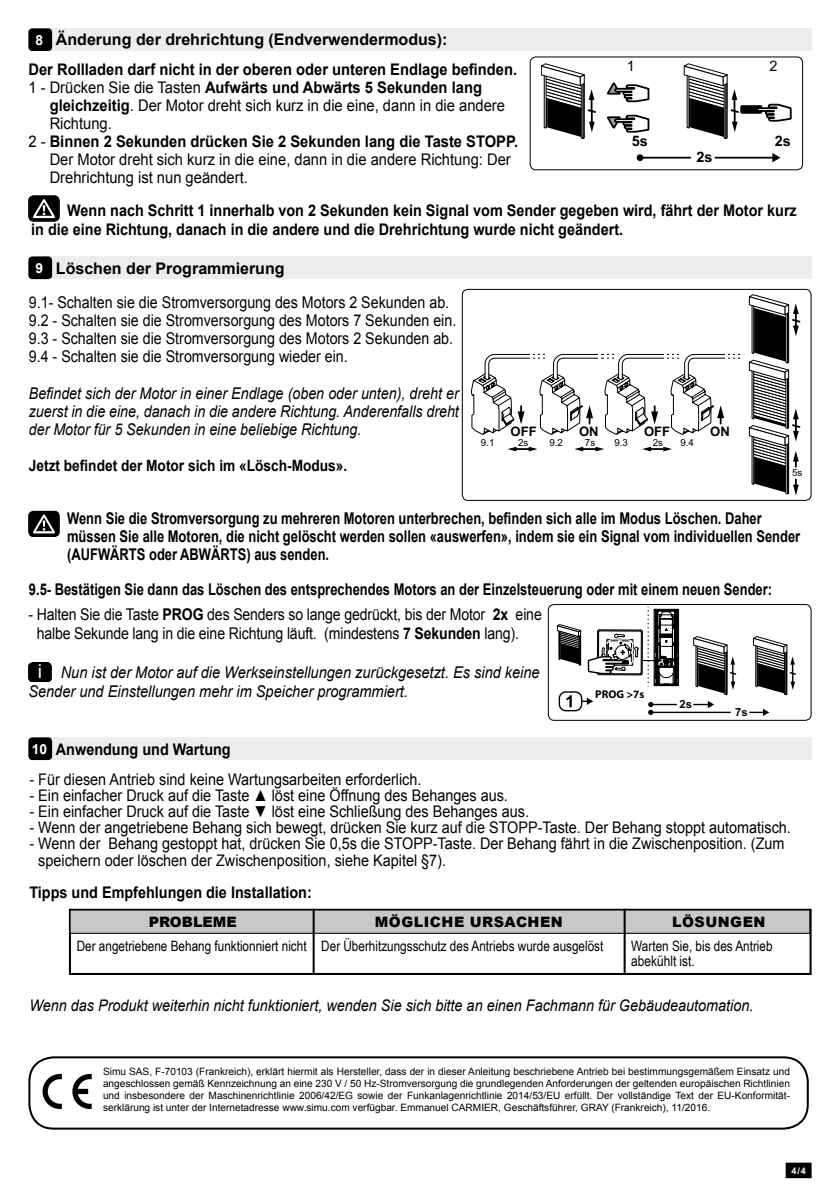
<style>
.page{position:relative;width:840px;height:1191px;background:#fff}
.page>*{position:absolute;margin:0;border:0;box-sizing:border-box;transform-origin:0 0}
.t1{font:19.4px "Arial";color:#fff}
.t2{font:700 16.2px/18.2px "Arial";color:#000;scale:.8 1}
.t3{font:16.2px/18.2px "Arial";color:#000;scale:.88 1}
.t4{font:italic 16.2px/18.2px "Arial";color:#000;text-align:justify;scale:.88 1}
.t5{font:16.2px/19.4px "Arial";color:#000;scale:.87 1}
.t6{font:italic 16.2px/19.4px "Arial";color:#000;scale:.9 1}
.t7{font:16px/16.2px "Arial";color:#000;scale:.9 1}
.t8{font:700 16px/19.2px "Arial";color:#000;scale:.9 1}
.t9{font:700 16px "Arial";color:#000;scale:.92 1}
.t10{font:16px "Arial";color:#000;scale:.92 1}
.t11{font:italic 16px "Arial";color:#000;scale:.9 1}
.t12{font:700 16px "Arial";color:#000}
.t13{font:700 15.6px "Arial";color:#000;scale:.88 1}
.t14{font:14.4px/14.6px "Arial Narrow";color:#000}
.t15{font:900 14.4px "Arial";letter-spacing:.035em;color:#000}
.t16{font:900 14.4px "Arial";color:#000}
.t17{font:700 14.4px "Arial";color:#000}
.t18{font:14.4px "Arial";color:#000}
.t19{font:700 13px "Arial";color:#000}
.t20{font:700 11.2px "Myriad Pro";color:#000}
.t21{font:700 11.2px "Arial";color:#000}
.t22{font:10.2px/12.2px "Arial";color:#000;text-align:justify}
.t23{font:9.8px "Arial";color:#000}
.t24{font:700 9.2px "Arial";color:#fff}
.s1{font-size:13.8px;color:#fff}
.s2{font-weight:400}
.s3{font-weight:700}
</style>
<div class="page">
<div style="left:786px;top:1163px;width:24px;height:14px;background:#000"></div>
<div style="left:785px;top:1162px;width:26px;height:16px;border:2px solid #000"></div>
<svg style="left:28px;top:195px;width:32px;height:26px"></svg>
<div style="left:740px;top:106px;width:21px;height:7px;background:#000"></div>
<div style="left:739px;top:105px;width:22px;height:9px;border:2px solid #000"></div>
<svg style="left:755px;top:103px;width:36px;height:19px"></svg>
<svg style="left:607px;top:82px;width:43px;height:21px"></svg>
<svg style="left:607px;top:114px;width:43px;height:19px"></svg>
<svg style="left:771px;top:153px;width:9px;height:9px"></svg>
<div style="left:636px;top:154px;width:7px;height:7px;background:#000;border-radius:50%"></div>
<hr style="left:714px;top:157px;width:60px;height:2px;background:#000">
<hr style="left:639px;top:157px;width:51px;height:2px;background:#000">
<svg style="left:541px;top:63px;width:55px;height:76px"></svg>
<svg style="left:683px;top:63px;width:57px;height:76px"></svg>
<div style="left:529px;top:56px;width:273px;height:114px;border:1px solid #000;border-radius:6px"></div>
<div style="left:36px;top:28px;width:775px;height:23px;background:#ededed"></div>
<div style="left:28px;top:28px;width:24px;height:23px;background:#000;border-radius:4px"></div>
<div style="left:36px;top:256px;width:775px;height:23px;background:#ededed"></div>
<div style="left:28px;top:256px;width:24px;height:23px;background:#000;border-radius:4px"></div>
<div style="left:36px;top:737px;width:775px;height:23px;background:#ededed"></div>
<div style="left:28px;top:737px;width:24px;height:23px;background:#000;border-radius:4px"></div>
<div style="left:725px;top:651px;width:1px;height:44px;border:1px solid #000"></div>
<svg style="left:557px;top:607px;width:121px;height:80px"></svg>
<svg style="left:693px;top:701px;width:20px;height:7px"></svg>
<svg style="left:693px;top:636px;width:44px;height:58px"></svg>
<div style="left:785px;top:651px;width:1px;height:44px;border:1px solid #000"></div>
<svg style="left:648px;top:702px;width:28px;height:13px"></svg>
<svg style="left:749px;top:708px;width:19px;height:8px"></svg>
<svg style="left:582px;top:697px;width:11px;height:8px"></svg>
<hr style="left:650px;top:711px;width:80px;height:2px;background:#000">
<svg style="left:753px;top:636px;width:42px;height:58px"></svg>
<div style="left:558px;top:691px;width:24px;height:20px;border:1px solid #000;border-radius:6px"></div>
<svg style="left:566px;top:695px;width:5px;height:12px"></svg>
<div style="left:547px;top:604px;width:264px;height:117px;border:1px solid #000;border-radius:6px"></div>
<svg style="left:471px;top:294px;width:330px;height:201px"></svg>
<div style="left:461px;top:289px;width:350px;height:212px;border:1px solid #000;border-radius:6px"></div>
<svg style="left:42px;top:1074px;width:20px;height:35px"></svg>
<svg style="left:72px;top:1074px;width:20px;height:35px"></svg>
<div style="left:28px;top:1056px;width:780px;height:73px;border:2px solid #000;border-radius:24px"></div>
<svg style="left:28px;top:511px;width:32px;height:26px"></svg>
<div style="left:69px;top:908px;width:742px;height:67px;border:2px solid #000"></div>
<div style="left:70px;top:910px;width:739px;height:23px;background:#c8c8c8"></div>
<div style="left:70px;top:909px;width:739px;height:24px;border:1px solid #000"></div>
<hr style="left:312px;top:908px;width:2px;height:67px;background:#000">
<hr style="left:623px;top:908px;width:2px;height:67px;background:#000">
<svg style="left:28px;top:662px;width:24px;height:20px"></svg>
<div style="left:32px;top:662px;width:16px;height:18px;background:#000"></div>
<h3 class="t12" style="left:35px;top:29px;width:413px"><span class="s1">8</span> Änderung der drehrichtung (Endverwendermodus):</h3>
<h3 class="t9" style="left:28px;top:59px;width:532px">Der Rollladen darf nicht in der oberen oder unteren Endlage befinden.</h3>
<h3 class="t18" style="left:769px;top:57px;width:10px">2</h3>
<h3 class="t9" style="left:28px;top:77px;width:494px"><span class="s2">1 - Drücken Sie die Tasten</span> Aufwärts und Abwärts 5 Sekunden lang</h3>
<h3 class="t10" style="left:50px;top:95px;width:496px"><span class="s3">gleichzeitig</span>. Der Motor dreht sich kurz in die eine, dann in die andere</h3>
<h3 class="t10" style="left:50px;top:113px;width:69px">Richtung.</h3>
<h3 class="t9" style="left:28px;top:131px;width:533px"><span class="s2">2 -</span> Binnen 2 Sekunden drücken Sie 2 Sekunden lang die Taste STOPP.</h3>
<h3 class="t10" style="left:50px;top:149px;width:502px">Der Motor dreht sich kurz in die eine, dann in die andere Richtung: Der</h3>
<h3 class="t10" style="left:50px;top:167px;width:217px">Drehrichtung ist nun geändert.</h3>
<h3 class="t18" style="left:626px;top:57px;width:10px">1</h3>
<h3 class="t17" style="left:774px;top:131px;width:18px">2s</h3>
<h3 class="t17" style="left:631px;top:131px;width:18px">5s</h3>
<h3 class="t17" style="left:696px;top:148px;width:18px">2s</h3>
<h3 class="t8" style="left:31px;top:201px;width:851px;text-indent:36px">Wenn nach Schritt 1 innerhalb von 2 Sekunden kein Signal vom Sender gegeben wird, fährt der Motor kurz in die eine Richtung, danach in die andere und die Drehrichtung wurde nicht geändert.</h3>
<h3 class="t12" style="left:35px;top:258px;width:250px"><span class="s1">9</span> Löschen der Programmierung</h3>
<p class="t3" style="left:29px;top:293px;width:487px">9.1- Schalten sie die Stromversorgung des Motors 2 Sekunden ab.<br>9.2 - Schalten sie die Stromversorgung des Motors 7 Sekunden ein.<br>9.3 - Schalten sie die Stromversorgung des Motors 2 Sekunden ab.<br>9.4 - Schalten sie die Stromversorgung wieder ein.</p>
<h2 class="t4" style="left:29px;top:384px;width:490px">Befindet sich der Motor in einer Endlage (oben oder unten), dreht er zuerst in die eine, danach in die andere Richtung. Anderenfalls dreht der Motor für 5 Sekunden in eine beliebige Richtung.</h2>
<h3 class="t13" style="left:29px;top:455px;width:363px">Jetzt befindet der Motor sich im «Lösch-Modus».</h3>
<p class="t19" style="left:510px;top:423px;width:28px">OFF</p>
<p class="t19" style="left:578px;top:423px;width:21px">ON</p>
<p class="t19" style="left:643px;top:423px;width:28px">OFF</p>
<p class="t19" style="left:709px;top:423px;width:21px">ON</p>
<p class="t23" style="left:480px;top:436px;width:15px">9.1</p>
<p class="t23" style="left:549px;top:436px;width:15px">9.2</p>
<p class="t23" style="left:518px;top:436px;width:12px">2s</p>
<p class="t23" style="left:584px;top:436px;width:12px">7s</p>
<p class="t23" style="left:614px;top:436px;width:15px">9.3</p>
<p class="t23" style="left:680px;top:436px;width:15px">9.4</p>
<p class="t23" style="left:652px;top:436px;width:12px">2s</p>
<p class="t23" style="left:791px;top:466px;width:12px">5s</p>
<p class="t2" style="left:67px;top:510px;width:917px">Wenn Sie die Stromversorgung zu mehreren Motoren unterbrechen, befinden sich alle im Modus Löschen. Daher müssen Sie alle Motoren, die nicht gelöscht werden sollen «auswerfen», indem sie ein Signal vom individuellen Sender (AUFWÄRTS oder ABWÄRTS) aus senden.</p>
<h2 class="t2" style="left:29px;top:580px;width:930px">9.5- Bestätigen Sie dann das Löschen des entsprechendes Motors an der Einzelsteuerung oder mit einem neuen Sender:</h2>
<h2 class="t5" style="left:37px;top:604px;width:581px;text-indent:-8px">- Halten Sie die Taste <span class="s3">PROG</span> des Senders so lange gedrückt, bis der Motor <span class="s3">2x</span> eine halbe Sekunde lang in die eine Richtung läuft. (mindestens <span class="s3">7 Sekunden</span> lang).</h2>
<h2 class="t6" style="left:28px;top:663px;width:569px;text-indent:32px">Nun ist der Motor auf die Werkseinstellungen zurückgesetzt. Es sind keine<br>Sender und Einstellungen mehr im Speicher programmiert.</h2>
<h1 class="t1" style="left:38px;top:659px;width:6px">i</h1>
<h3 class="t8" style="left:32px;top:740px;width:222px"><span class="s1">10</span> Anwendung und Wartung</h3>
<p class="t20" style="left:595px;top:686px;width:51px">PROG &gt;7s</p>
<p class="t21" style="left:679px;top:697px;width:14px">2s</p>
<p class="t21" style="left:734px;top:704px;width:14px">7s</p>
<h3 class="t7" style="left:29px;top:771px;width:437px">- Für diesen Antrieb sind keine Wartungsarbeiten erforderlich.</h3>
<h3 class="t7" style="left:29px;top:787px;width:533px">- Ein einfacher Druck auf die Taste ▲ löst eine Öffnung des Behanges aus.</h3>
<h3 class="t7" style="left:29px;top:803px;width:556px">- Ein einfacher Druck auf die Taste ▼ löst eine Schließung des Behanges aus.</h3>
<h3 class="t7" style="left:29px;top:819px;width:847px">- Wenn der angetriebene Behang sich bewegt, drücken Sie kurz auf die STOPP-Taste. Der Behang stoppt automatisch.</h3>
<h3 class="t7" style="left:38px;top:836px;width:830px;text-indent:-9px">- Wenn der Behang gestoppt hat, drücken Sie 0,5s die STOPP-Taste. Der Behang fährt in die Zwischenposition. (Zum speichern oder löschen der Zwischenposition, siehe Kapitel §7).</h3>
<h3 class="t8" style="left:29px;top:883px;width:315px">Tipps und Empfehlungen die Installation:</h3>
<h3 class="t16" style="left:149px;top:911px;width:90px">PROBLEME</h3>
<h3 class="t14" style="left:77px;top:938px;width:231px">Der angetriebene Behang funktionniert nicht</h3>
<h3 class="t15" style="left:375px;top:911px;width:189px">MÖGLICHE URSACHEN</h3>
<h3 class="t14" style="left:321px;top:938px;width:283px">Der Überhitzungsschutz des Antriebs wurde ausgelöst</h3>
<h3 class="t15" style="left:672px;top:911px;width:95px">LÖSUNGEN</h3>
<h3 class="t14" style="left:631px;top:938px;width:143px">Warten Sie, bis des Antrieb abekühlt ist.</h3>
<h3 class="t11" style="left:29px;top:995px;width:805px">Wenn das Produkt weiterhin nicht funktioniert, wenden Sie sich bitte an einen Fachmann für Gebäudeautomation.</h3>
<p class="t22" style="left:103px;top:1065px;width:688px">Simu SAS, F-70103 (Frankreich), erklärt hiermit als Hersteller, dass der in dieser Anleitung beschriebene Antrieb bei bestimmungsgemäßem Einsatz und angeschlossen gemäß Kennzeichnung an eine 230 V / 50 Hz-Stromversorgung die grundlegenden Anforderungen der geltenden europäischen Richtlinien und insbesondere der Maschinenrichtlinie 2006/42/EG sowie der Funkanlagenrichtlinie 2014/53/EU erfüllt. Der vollständige Text der EU-Konformität&shy;serklärung ist unter der Internetadresse www.simu.com verfügbar. Emmanuel CARMIER, Geschäftsführer, GRAY (Frankreich), 11/2016.</p>
<p class="t24" style="left:790px;top:1165px;width:16px">4/4</p>
</div>
